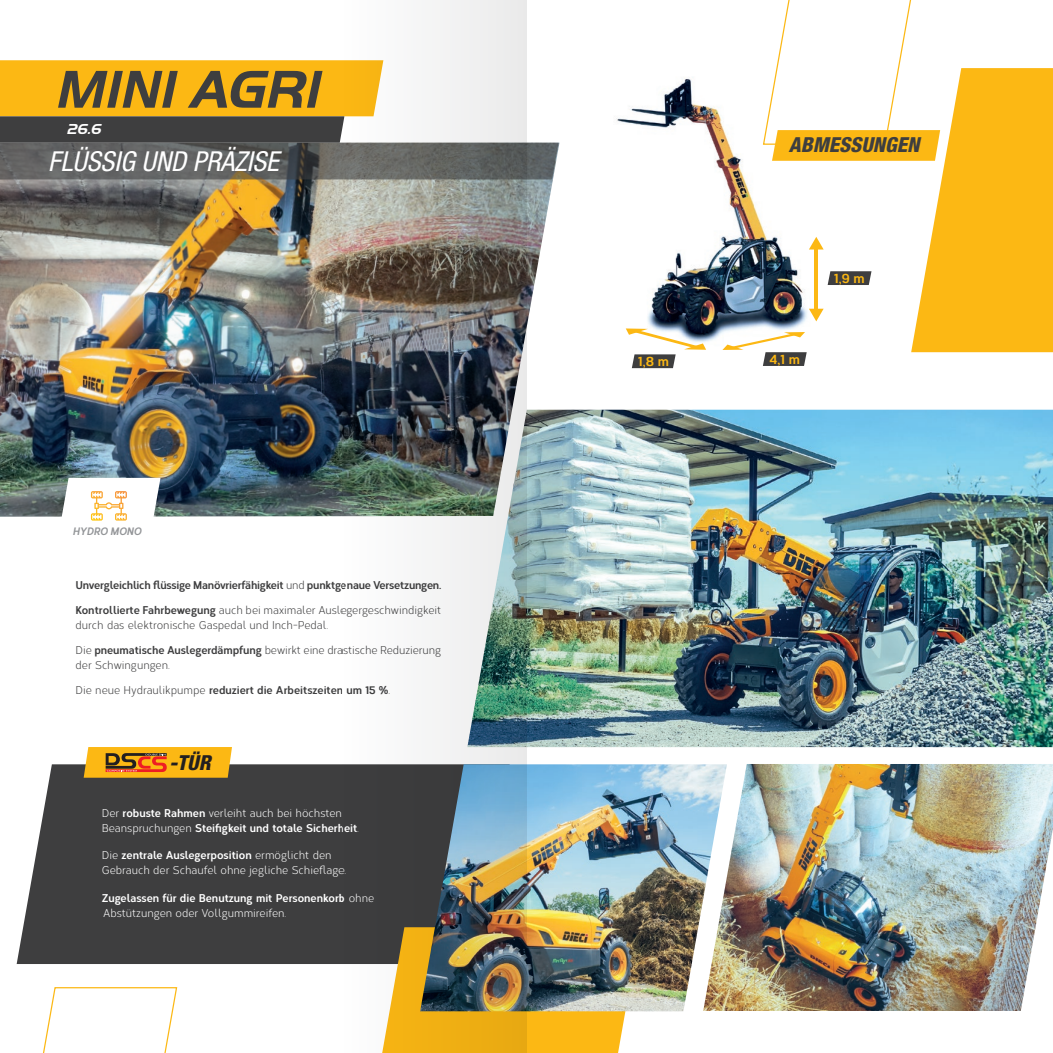
<style>
.page{position:relative;width:1053px;height:1053px;background:#fff}
.page>*{position:absolute;margin:0;border:0;box-sizing:border-box;transform-origin:0 0}
.t1{font:italic 700 55.12px "Handel Got D";color:#3e3e3f}
.t2{font:italic condensed 27.5px "Helvetica Neue LT Std";color:#fff}
.t3{font:italic 800 condensed 20.75px "Helvetica Neue LT Std";color:#3e3e3f}
.t4{font:italic 800 condensed 20.75px "Helvetica Neue LT Std";color:#231f20}
.t5{font:italic 700 15px "Handel Got D";color:#fff}
.Paragrafo_-_Testi_Base{font:700 13.5px "Corbert Condensed";color:#fcb814}
.Paragrafo_-_Testi_Base-2{font:11.25px/15px "Corbert Condensed";color:#3e3e3f}
.t6{font:700 11.25px/15px "Corbert Condensed";color:#fff}
.t7{font:11.25px/15px "Corbert Condensed";color:#fff}
.Paragrafo_-_Testi_Base-3{font:700 11.25px "Corbert Condensed";letter-spacing:-.02em;color:#3e3e3f}
.Paragrafo_-_Testi_Base-4{font:700 11.25px "Corbert Condensed";color:#3e3e3f}
.Paragrafo_-_Testi_Base-5{font:italic 700 10.75px "Corbert Condensed";letter-spacing:-.03em;color:#939598}
.s1{font-weight:400}
.s2{font-weight:700}
</style>
<div class="page">
<img style="left:616px;top:78px;width:105px;height:263px">
<div style="left:17px;top:764px;width:325px;height:199px;background:#3e3e3f"></div>
<svg style="left:526px;top:1011px;width:114px;height:41px"></svg>
<img style="left:526px;top:409px;width:526px;height:338px">
<img style="left:727px;top:764px;width:325px;height:246px">
<img style="left:526px;top:764px;width:201px;height:247px">
<svg style="left:43px;top:987px;width:135px;height:65px"></svg>
<img style="left:0;top:143px;width:559px;height:373px">
<svg style="left:622px;top:327px;width:87px;height:41px"></svg>
<svg style="left:0;top:60px;width:558px;height:119px;background:#a5873f"></svg>
<svg style="left:50px;top:478px;width:110px;height:43px"></svg>
<svg style="left:721px;top:0;width:331px;height:366px"></svg>
<svg style="left:84px;top:747px;width:148px;height:30px;background:#e6a01c"></svg>
<img style="left:342px;top:0;width:184px;height:1052px">
<p class="t1" style="left:54px;top:58px;width:279px">MINIAGRI</p>
<p class="t5" style="left:67px;top:120px;width:39px">26.6</p>
<p class="t2" style="left:48px;top:145px;width:232px">FLÜSSIG UND PRÄZISE</p>
<p class="Paragrafo_-_Testi_Base-5" style="left:73px;top:523px;width:70px">HYDRO MONO</p>
<p class="Paragrafo_-_Testi_Base-3" style="left:75px;top:576px;width:367px">Unvergleichlich flüssige Manövrierfähigkeit <span class="s1">und</span> punktgenaue Versetzungen.</p>
<p class="Paragrafo_-_Testi_Base-2" style="left:75px;top:601px;width:367px"><span class="s2">Kontrollierte Fahrbewegung</span> auch bei maximaler Auslegergeschwindigkeit durch das elektronische Gaspedal und Inch-Pedal.</p>
<p class="Paragrafo_-_Testi_Base-2" style="left:75px;top:641px;width:367px">Die <span class="s2">pneumatische Auslegerdämpfung</span> bewirkt eine drastische Reduzierung der Schwingungen.</p>
<p class="Paragrafo_-_Testi_Base-4" style="left:75px;top:681px;width:316px"><span class="s1">Die neue Hydraulikpumpe</span> reduziert die Arbeitszeiten um 15 %<span class="s1">.</span></p>
<p class="t4" style="left:170px;top:749px;width:42px">-TÜR</p>
<p class="t6" style="left:102px;top:804px;width:259px"><span class="s1">Der</span> robuste Rahmen <span class="s1">verleiht auch bei höchsten<br>Beanspruchungen</span> Steifigkeit und totale Sicherheit<span class="s1">.</span></p>
<p class="t7" style="left:102px;top:847px;width:246px">Die <span class="s2">zentrale Auslegerposition</span> ermöglicht den<br>Gebrauch der Schaufel ohne jegliche Schieflage.</p>
<p class="t6" style="left:102px;top:889px;width:274px">Zugelassen für die Benutzung mit Personenkorb <span class="s1">ohne<br>Abstützungen oder Vollgummireifen.</span></p>
<p class="t3" style="left:788px;top:132px;width:132px">ABMESSUNGEN</p>
<p class="Paragrafo_-_Testi_Base" style="left:638px;top:350px;width:32px">1,8 m</p>
<p class="Paragrafo_-_Testi_Base" style="left:769px;top:348px;width:32px">4,1 m</p>
<p class="Paragrafo_-_Testi_Base" style="left:834px;top:267px;width:32px">1,9 m</p>
</div>
